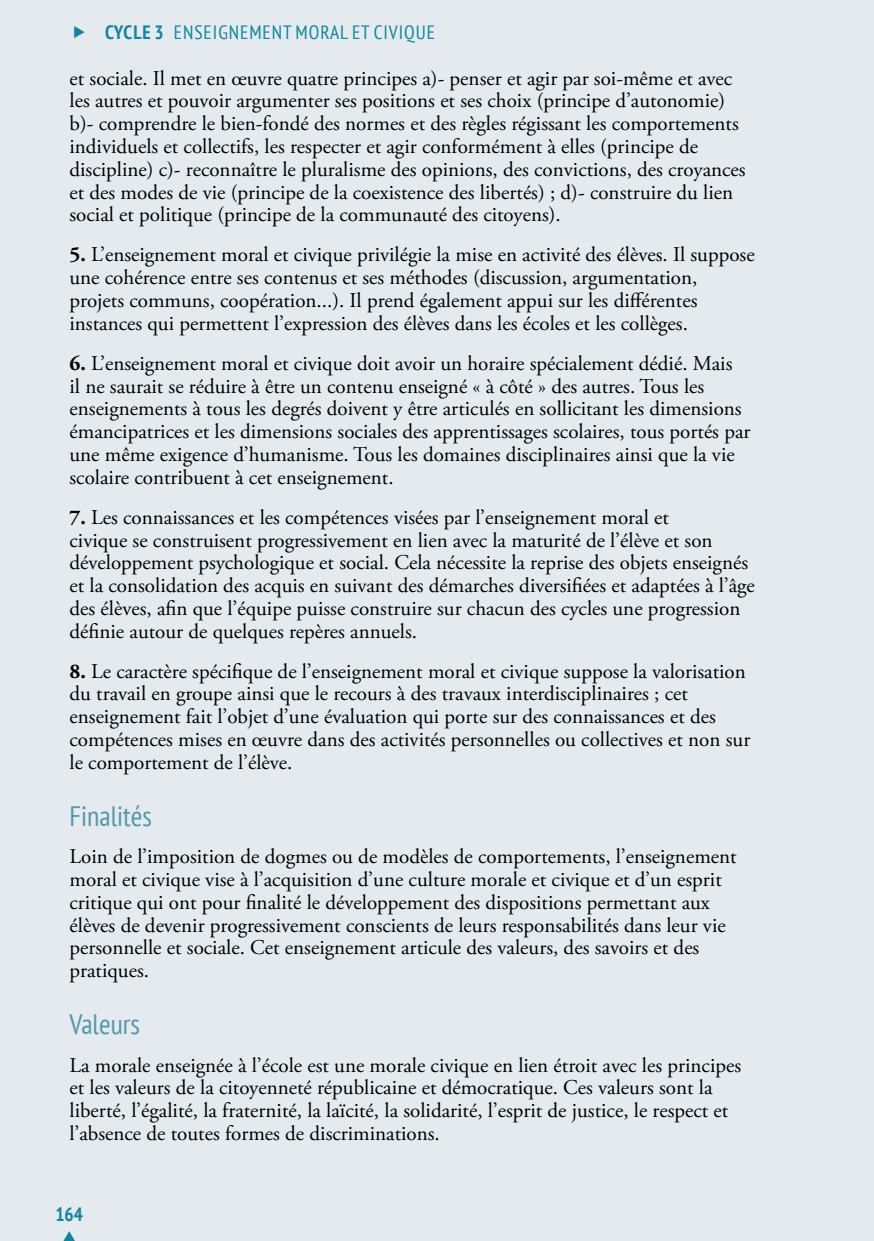
<style>
.page{position:relative;width:874px;height:1241px;background:#fff}
.page>*{position:absolute;margin:0;border:0;box-sizing:border-box;transform-origin:0 0}
.t1{font:condensed 28px "PT Sans";color:#5497ad}
.t2{font:21px/22.8px "Adobe Garamond Pro";color:#000}
.t3{font:condensed 19.25px "PT Sans";letter-spacing:.05em;color:#0e869e}
.t4{font:700 condensed 19.25px "PT Sans";color:#0e869e}
.s1{font-weight:400}
.s2{font-weight:700}
</style>
<div class="page">
<div style="left:0;top:0;width:873px;height:1240px;background:#e4eaee"></div>
<svg style="left:64px;top:1231px;width:11px;height:9px"></svg>
<p class="t4" style="left:105px;top:20px;width:99px">Cycle 3 <span class="s1">ENSEIG</span></p>
<p class="t3" style="left:229px;top:20px;width:197px">NEMENTMORAL ET CIVIQUE</p>
<p class="t2" style="left:69px;top:67px;width:677px">et sociale. Il met en œuvre quatre principes a)- penser et agir par soi-même et avec les autres et pouvoir argumenter ses positions et ses choix (principe d’autonomie) b)- comprendre le bien-fondé des normes et des règles régissant les comportements individuels et collectifs, les respecter et agir conformément à elles (principe de discipline) c)- reconnaître le pluralisme des opinions, des convictions, des croyances et des modes de vie (principe de la coexistence des libertés) ; d)- construire du lien social et politique (principe de la communauté des citoyens).</p>
<p class="t2" style="left:69px;top:244px;width:686px"><span class="s2">5.</span> L’enseignement moral et civique privilégie la mise en activité des élèves. Il suppose une cohérence entre ses contenus et ses méthodes (discussion, argumentation, projets communs, coopération...). Il prend également appui sur les différentes instances qui permettent l’expression des élèves dans les écoles et les collèges.</p>
<p class="t2" style="left:69px;top:352px;width:682px"><span class="s2">6.</span> L’enseignement moral et civique doit avoir un horaire spécialement dédié. Mais<br>il ne saurait se réduire à être un contenu enseigné « à côté » des autres. Tous les enseignements à tous les degrés doivent y être articulés en sollicitant les dimensions émancipatrices et les dimensions sociales des apprentissages scolaires, tous portés par une même exigence d’humanisme. Tous les domaines disciplinaires ainsi que la vie scolaire contribuent à cet enseignement.</p>
<p class="t2" style="left:69px;top:506px;width:686px"><span class="s2">7.</span> Les connaissances et les compétences visées par l’enseignement moral et<br>civique se construisent progressivement en lien avec la maturité de l’élève et son développement psychologique et social. Cela nécessite la reprise des objets enseignés et la consolidation des acquis en suivant des démarches diversifiées et adaptées à l’âge des élèves, afin que l’équipe puisse construire sur chacun des cycles une progression définie autour de quelques repères annuels.</p>
<p class="t2" style="left:69px;top:660px;width:682px"><span class="s2">8.</span> Le caractère spécifique de l’enseignement moral et civique suppose la valorisation du travail en groupe ainsi que le recours à des travaux interdisciplinaires ; cet enseignement fait l’objet d’une évaluation qui porte sur des connaissances et des compétences mises en œuvre dans des activités personnelles ou collectives et non sur le comportement de l’élève.</p>
<h1 class="t1" style="left:69px;top:797px;width:84px">Finalités</h1>
<p class="t2" style="left:69px;top:845px;width:668px">Loin de l’imposition de dogmes ou de modèles de comportements, l’enseignement moral et civique vise à l’acquisition d’une culture morale et civique et d’un esprit critique qui ont pour finalité le développement des dispositions permettant aux élèves de devenir progressivement conscients de leurs responsabilités dans leur vie personnelle et sociale. Cet enseignement articule des valeurs, des savoirs et des pratiques.</p>
<h1 class="t1" style="left:69px;top:1005px;width:72px">Valeurs</h1>
<p class="t2" style="left:69px;top:1054px;width:672px">La morale enseignée à l’école est une morale civique en lien étroit avec les principes et les valeurs de la citoyenneté républicaine et démocratique. Ces valeurs sont la liberté, l’égalité, la fraternité, la laïcité, la solidarité, l’esprit de justice, le respect et l’absence de toutes formes de discriminations.</p>
<p class="t4" style="left:55px;top:1201px;width:29px">164</p>
</div>
